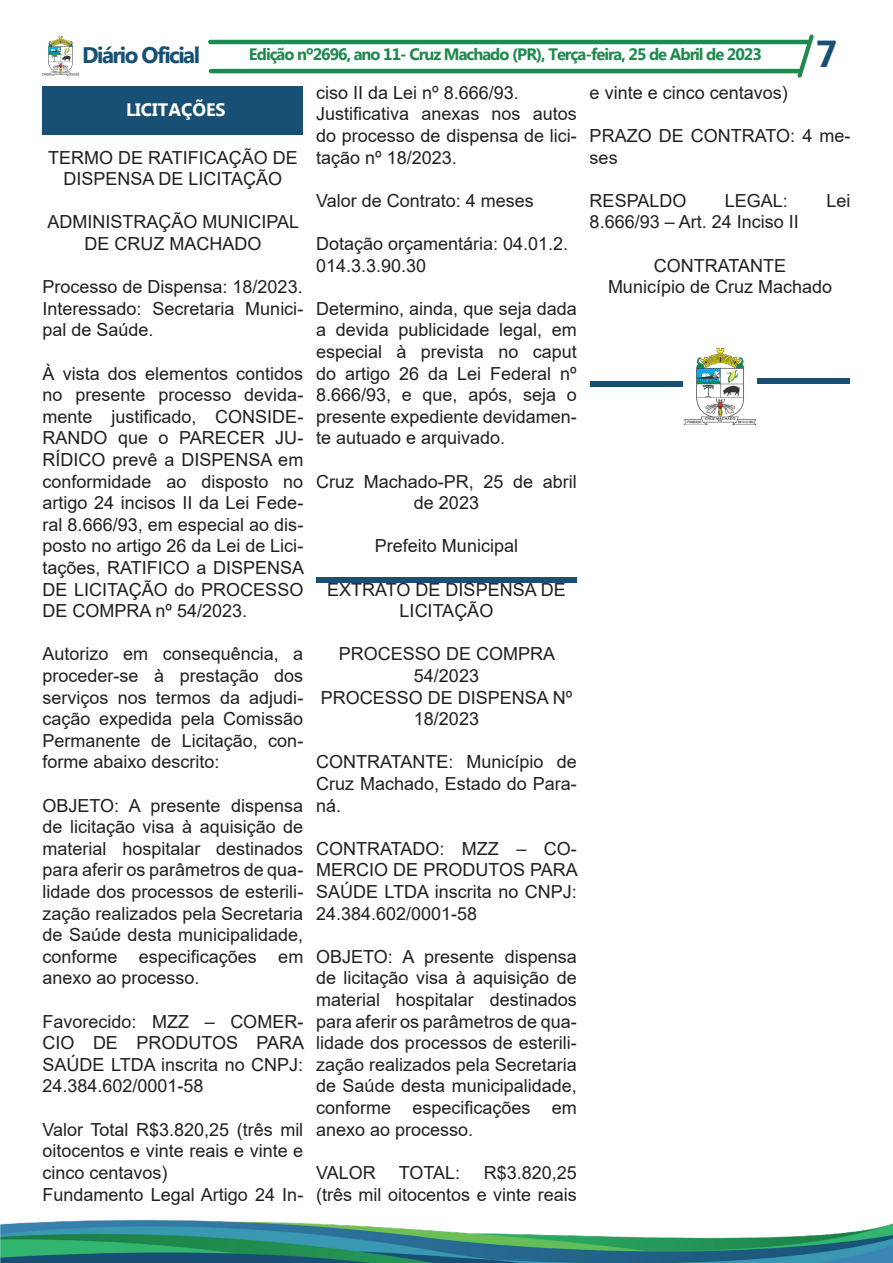
<style>
.page{position:relative;width:893px;height:1263px;background:#fff}
.page>*{position:absolute;margin:0;border:0;box-sizing:border-box;transform-origin:0 0}
.t1{font:700 37.5px "Myanmar Text";color:#175074}
.t2{font:700 22.5px "Myanmar Text";letter-spacing:-.07em;color:#175074}
.t3{font:18px/21.6px "Arial";color:#231f20;text-align:justify}
.t4{font:700 18px "Myanmar Text";color:#fff}
.t5{font:700 16.5px "Myanmar Text";letter-spacing:-.06em;color:#20894d}
</style>
<div class="page">
<hr style="left:208px;top:40px;width:602px;height:4px;background:#20894d;border-radius:2px">
<hr style="left:209px;top:69px;width:593px;height:4px;background:#20894d;border-radius:2px">
<img style="left:43px;top:37px;width:36px;height:38px">
<svg style="left:797px;top:34px;width:17px;height:44px"></svg>
<img style="left:0;top:1219px;width:893px;height:44px">
<div style="left:316px;top:577px;width:261px;height:6px;background:#175074"></div>
<div style="left:43px;top:86px;width:260px;height:49px;background:#175074"></div>
<svg style="left:590px;top:381px;width:93px;height:5px"></svg>
<img style="left:685px;top:349px;width:70px;height:75px">
<svg style="left:757px;top:378px;width:93px;height:6px"></svg>
<p class="t2" style="left:82px;top:42px;width:119px">Diário Oficial</p>
<p class="t5" style="left:249px;top:45px;width:514px">Edição nº2696, ano 11- Cruz Machado (PR), Terça-feira, 25 de Abril de 2023</p>
<p class="t1" style="left:816px;top:32px;width:23px">7</p>
<p class="t4" style="left:126px;top:99px;width:101px">LICITAÇÕES</p>
<p class="t3" style="left:48px;top:146px;width:251px;text-align:center">TERMO DE RATIFICAÇÃO DE<br>DISPENSA DE LICITAÇÃO</p>
<p class="t3" style="left:47px;top:211px;width:253px;text-align:center">ADMINISTRAÇÃO MUNICIPAL<br>DE CRUZ MACHADO</p>
<p class="t3" style="left:43px;top:276px;width:262px">Processo de Dispensa: 18/2023.</p>
<p class="t3" style="left:43px;top:298px;width:262px">Interessado: Secretaria Munici&shy;pal de Saúde.</p>
<p class="t3" style="left:43px;top:362px;width:263px">À vista dos elementos contidos no presente processo devida&shy;mente justificado, CONSIDE-RANDO que o PARECER JU-RÍDICO prevê a DISPENSA em conformidade ao disposto no artigo 24 incisos II da Lei Fede&shy;ral 8.666/93, em especial ao dis&shy;posto no artigo 26 da Lei de Lici&shy;tações, RATIFICO a DISPENSA DE LICITAÇÃO do PROCESSO DE COMPRA nº 54/2023.</p>
<p class="t3" style="left:43px;top:643px;width:262px">Autorizo em consequência, a proceder-se à prestação dos serviços nos termos da adjudi&shy;cação expedida pela Comissão Permanente de Licitação, con&shy;forme abaixo descrito:</p>
<p class="t3" style="left:43px;top:794px;width:262px">OBJETO: A presente dispensa de licitação visa à aquisição de material hospitalar destinados para aferir os parâmetros de qua&shy;lidade dos processos de esterili&shy;zação realizados pela Secretaria de Saúde desta municipalidade, conforme especificações em anexo ao processo.</p>
<p class="t3" style="left:43px;top:1010px;width:263px">Favorecido: MZZ – COMER-CIO DE PRODUTOS PARA SAÚDE LTDA inscrita no CNPJ:<br>24.384.602/0001-58</p>
<p class="t3" style="left:43px;top:1118px;width:262px">Valor Total R$3.820,25 (três mil oitocentos e vinte reais e vinte e cinco centavos)</p>
<p class="t3" style="left:43px;top:1183px;width:262px">Fundamento Legal Artigo 24 In-</p>
<p class="t3" style="left:316px;top:82px;width:204px">ciso II da Lei nº 8.666/93.</p>
<p class="t3" style="left:316px;top:103px;width:262px">Justificativa anexas nos autos do processo de dispensa de lici&shy;tação nº 18/2023.</p>
<p class="t3" style="left:316px;top:190px;width:219px">Valor de Contrato: 4 meses</p>
<p class="t3" style="left:316px;top:233px;width:254px">Dotação orçamentária: 04.01.2.</p>
<p class="t3" style="left:316px;top:254px;width:112px">014.3.3.90.30</p>
<p class="t3" style="left:316px;top:298px;width:262px">Determino, ainda, que seja dada a devida publicidade legal, em especial à prevista no caput do artigo 26 da Lei Federal nº 8.666/93, e que, após, seja o presente expediente devidamen&shy;te autuado e arquivado.</p>
<p class="t3" style="left:316px;top:470px;width:262px;text-align:center">Cruz Machado-PR, 25 de abril de 2023</p>
<p class="t3" style="left:375px;top:535px;width:145px">Prefeito Municipal</p>
<p class="t3" style="left:327px;top:578px;width:240px;text-align:center">EXTRATO DE DISPENSA DE<br>LICITAÇÃO</p>
<p class="t3" style="left:339px;top:643px;width:218px;text-align:center">PROCESSO DE COMPRA<br>54/2023</p>
<p class="t3" style="left:321px;top:686px;width:253px;text-align:center">PROCESSO DE DISPENSA Nº<br>18/2023</p>
<p class="t3" style="left:316px;top:751px;width:262px">CONTRATANTE: Município de Cruz Machado, Estado do Para&shy;ná.</p>
<p class="t3" style="left:316px;top:838px;width:263px">CONTRATADO: MZZ – CO-MERCIO DE PRODUTOS PARA SAÚDE LTDA inscrita no CNPJ:<br>24.384.602/0001-58</p>
<p class="t3" style="left:316px;top:946px;width:262px">OBJETO: A presente dispensa de licitação visa à aquisição de material hospitalar destinados para aferir os parâmetros de qua&shy;lidade dos processos de esterili&shy;zação realizados pela Secretaria de Saúde desta municipalidade, conforme especificações em anexo ao processo.</p>
<p class="t3" style="left:316px;top:1162px;width:61px">VALOR</p>
<p class="t3" style="left:399px;top:1162px;width:63px">TOTAL:</p>
<p class="t3" style="left:316px;top:1162px;width:262px;text-align:right">R$3.820,25<br>(três mil oitocentos e vinte reais</p>
<p class="t3" style="left:590px;top:82px;width:200px">e vinte e cinco centavos)</p>
<p class="t3" style="left:590px;top:125px;width:262px">PRAZO DE CONTRATO: 4 me&shy;ses</p>
<p class="t3" style="left:590px;top:190px;width:98px">RESPALDO</p>
<p class="t3" style="left:725px;top:190px;width:65px">LEGAL:</p>
<p class="t3" style="left:826px;top:190px;width:26px">Lei</p>
<p class="t3" style="left:590px;top:211px;width:211px">8.666/93 – Art. 24 Inciso II</p>
<p class="t3" style="left:654px;top:254px;width:134px">CONTRATANTE</p>
<p class="t3" style="left:608px;top:276px;width:226px">Município de Cruz Machado</p>
</div>
